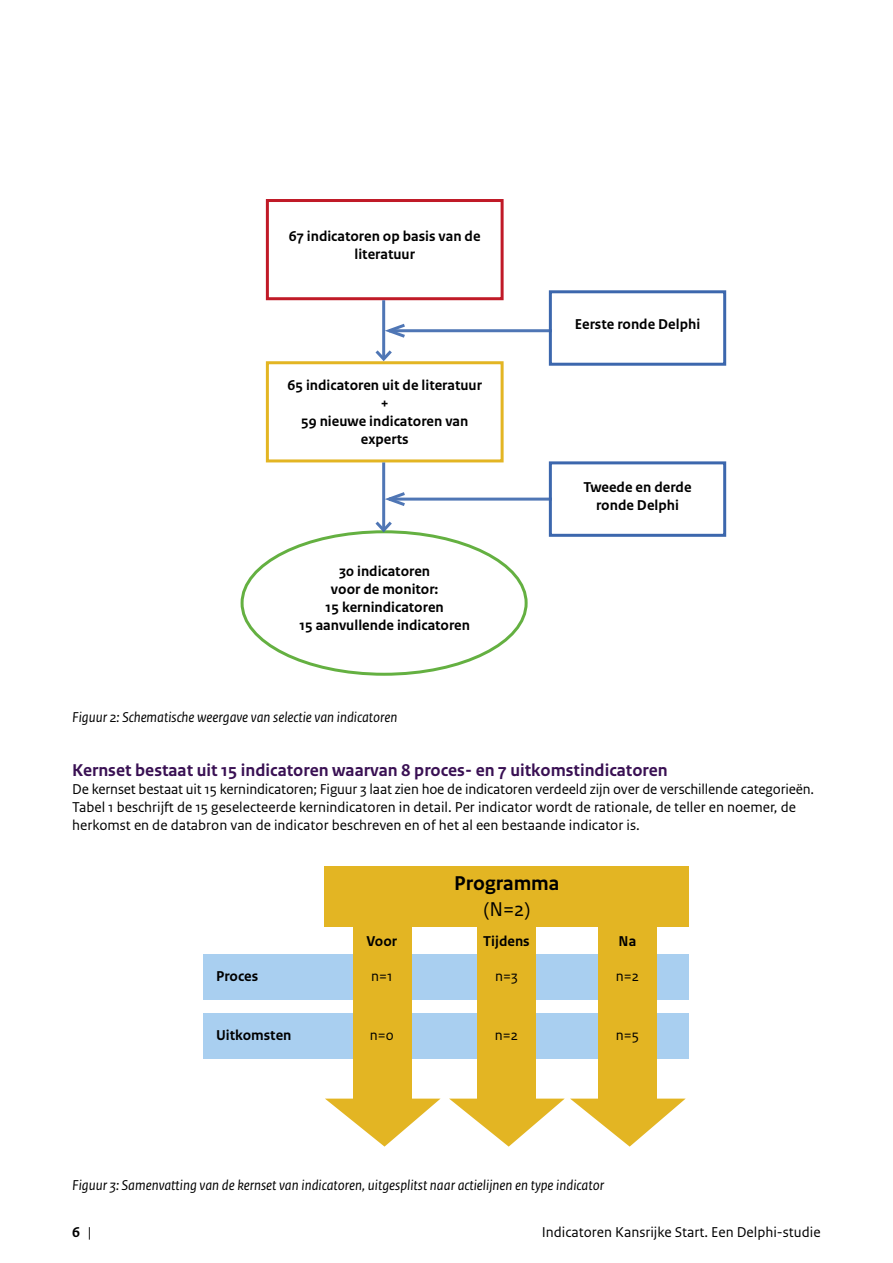
<style>
.page{position:relative;width:893px;height:1263px;background:#fff}
.page>*{position:absolute;margin:0;border:0;box-sizing:border-box;transform-origin:0 0}
.t1{font:700 21px "Rijksoverheid Sans Text";color:#000}
.t2{font:21px "Rijksoverheid Sans Text";color:#000}
._06_RIVM_Alineakop{font:700 18px "Rijksoverheid Sans Text";color:#391053}
._10_RIVM_Broodtekst{font:15px/18px "Rijksoverheid Sans Text";color:#000}
.t3{font:700 15px/18px "Rijksoverheid Sans Text";color:#000;text-align:center}
._14_RIVM_Fotobijschr{font:italic 15px "Rijksoverheid Sans Text";color:#000}
.s1{font-weight:400}
</style>
<div class="page">
<div style="left:266px;top:199px;width:238px;height:101px;border:3px solid #c01a27"></div>
<div style="left:266px;top:361px;width:238px;height:101px;border:3px solid #e3b523"></div>
<div style="left:549px;top:290px;width:177px;height:76px;border:3px solid #3c67ad"></div>
<div style="left:549px;top:461px;width:177px;height:76px;border:3px solid #3c67ad"></div>
<hr style="left:382px;top:300px;width:3px;height:59px;background:#3c67ad">
<svg style="left:374px;top:347px;width:19px;height:16px"></svg>
<hr style="left:382px;top:462px;width:3px;height:68px;background:#3c67ad">
<svg style="left:374px;top:518px;width:19px;height:16px"></svg>
<hr style="left:389px;top:498px;width:163px;height:3px;background:#3c67ad">
<svg style="left:383px;top:491px;width:25px;height:17px"></svg>
<hr style="left:389px;top:329px;width:163px;height:3px;background:#3c67ad">
<svg style="left:383px;top:322px;width:25px;height:17px"></svg>
<div style="left:203px;top:954px;width:486px;height:46px;background:#a9cff0"></div>
<div style="left:203px;top:1013px;width:486px;height:46px;background:#a9cff0"></div>
<div style="left:325px;top:866px;width:364px;height:61px;background:#e3b523"></div>
<div style="left:353px;top:927px;width:59px;height:176px;background:#e3b523"></div>
<svg style="left:325px;top:1098px;width:116px;height:48px"></svg>
<div style="left:478px;top:927px;width:58px;height:176px;background:#e3b523"></div>
<div style="left:598px;top:927px;width:59px;height:176px;background:#e3b523"></div>
<svg style="left:449px;top:1098px;width:237px;height:48px"></svg>
<p class="t3" style="left:289px;top:228px;width:193px">67 indicatoren op basis van de literatuur</p>
<p class="t3" style="left:287px;top:376px;width:196px">65 indicatoren uit de literatuur +<br>59 nieuwe indicatoren van experts</p>
<p class="t3" style="left:299px;top:562px;width:172px">30 indicatoren<br>voor de monitor:<br>15 kernindicatoren<br>15 aanvullende indicatoren</p>
<p class="t3" style="left:575px;top:316px;width:127px">Eerste ronde Delphi</p>
<p class="t3" style="left:583px;top:478px;width:110px">Tweede en derde ronde Delphi</p>
<p class="_14_RIVM_Fotobijschr" style="left:72px;top:709px;width:327px">Figuur 2: Schematische weergave van selectie van indicatoren</p>
<h5 class="_06_RIVM_Alineakop" style="left:72px;top:760px;width:597px">Kernset bestaat uit 15 indicatoren waarvan 8 proces- en 7 uitkomstindicatoren</h5>
<p class="_10_RIVM_Broodtekst" style="left:72px;top:780px;width:743px">De kernset bestaat uit 15 kernindicatoren; Figuur 3 laat zien hoe de indicatoren verdeeld zijn over de verschillende categorieën.<br>Tabel 1 beschrijft de 15 geselecteerde kernindicatoren in detail. Per indicator wordt de rationale, de teller en noemer, de herkomst en de databron van de indicator beschreven en of het al een bestaande indicator is.</p>
<p class="t3" style="left:216px;top:967px;width:44px">Proces</p>
<p class="t3" style="left:216px;top:1026px;width:77px">Uitkomsten</p>
<p class="t3" style="left:367px;top:933px;width:32px">Voor</p>
<p class="_10_RIVM_Broodtekst" style="left:371px;top:967px;width:23px">n=1</p>
<p class="_10_RIVM_Broodtekst" style="left:370px;top:1027px;width:25px">n=0</p>
<h1 class="t1" style="left:454px;top:872px;width:107px">Programma</h1>
<h1 class="t2" style="left:483px;top:897px;width:48px">(N=2)</h1>
<p class="t3" style="left:483px;top:933px;width:48px">Tijdens</p>
<p class="_10_RIVM_Broodtekst" style="left:495px;top:967px;width:24px">n=3</p>
<p class="_10_RIVM_Broodtekst" style="left:495px;top:1027px;width:25px">n=2</p>
<p class="t3" style="left:619px;top:933px;width:19px">Na</p>
<p class="_10_RIVM_Broodtekst" style="left:616px;top:967px;width:25px">n=2</p>
<p class="_10_RIVM_Broodtekst" style="left:616px;top:1027px;width:25px">n=5</p>
<p class="_14_RIVM_Fotobijschr" style="left:72px;top:1177px;width:533px">Figuur 3: Samenvatting van de kernset van indicatoren, uitgesplitst naar actielijnen en type indicator</p>
<p class="t3" style="left:72px;top:1223px;width:20px">6 <span class="s1">|</span></p>
<p class="_10_RIVM_Broodtekst" style="left:542px;top:1223px;width:280px">Indicatoren Kansrijke Start. Een Delphi-studie</p>
</div>
